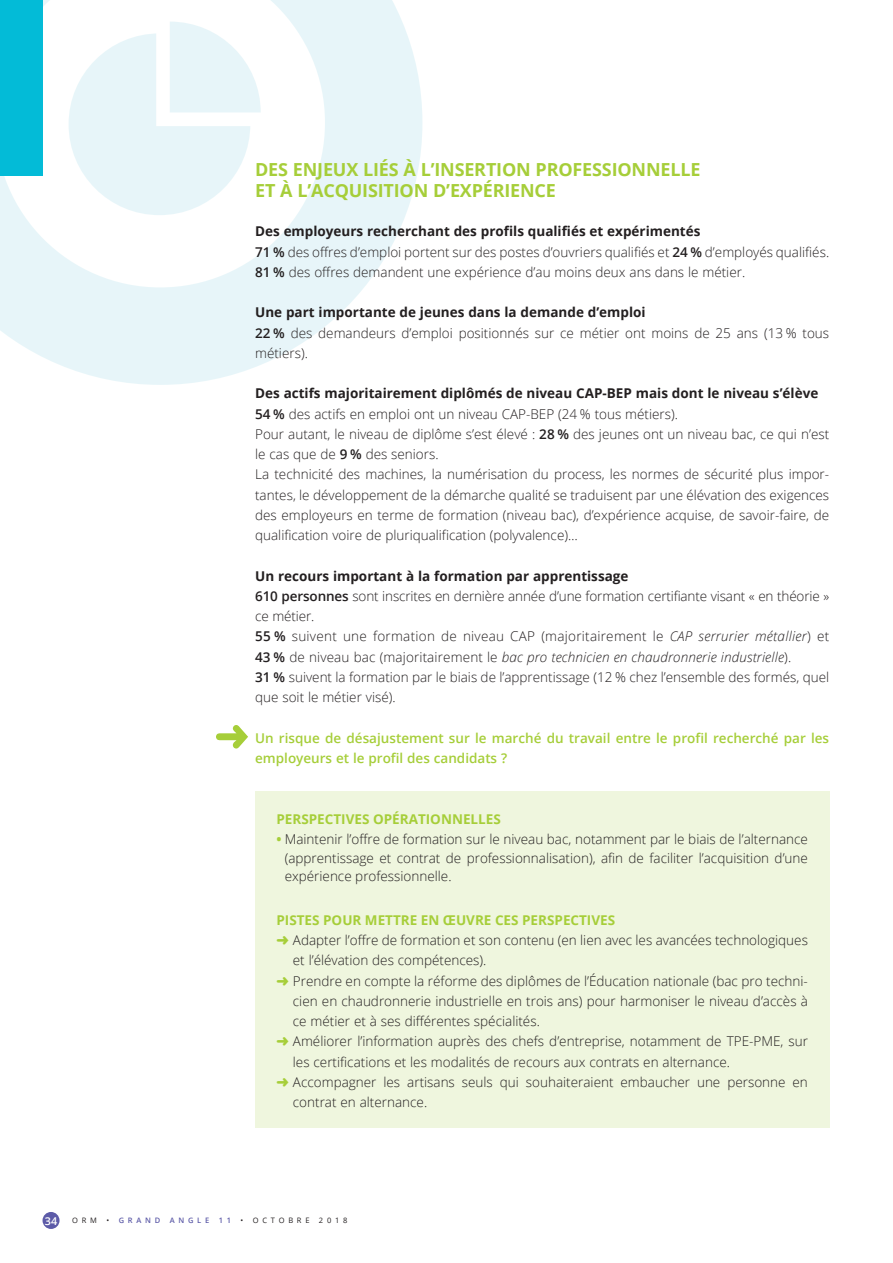
<style>
.page{position:relative;width:893px;height:1263px;background:#fff}
.page>*{position:absolute;margin:0;border:0;box-sizing:border-box;transform-origin:0 0}
.t1{font:700 18px/21.6px "Open Sans";letter-spacing:-.01em;color:#a6ce39}
.t2{font:300 13.5px/20.2px "Open Sans";color:#231f20}
.t3{font:600 13.5px/20.2px "Open Sans";color:#a6ce39}
.t4{font:700 13.5px "Open Sans";color:#a6ce39}
.t5{font:600 10.8px "Open Sans";color:#fff}
.t6{font:7.5px "Open Sans";letter-spacing:.5em;color:#231f20}
.t7{font:600 7.5px "Open Sans";letter-spacing:.5em;color:#5d5ba8}
.s1{font-weight:700}
.s2{font-weight:600}
.s3{font-style:italic}
.s4{font-weight:700;color:#a6ce39}
.s5{font-weight:400;color:#231f20}
</style>
<div class="page">
<div style="left:43px;top:1212px;width:17px;height:17px;background:#5d5ba8;border-radius:50%"></div>
<svg style="left:0;top:0;width:422px;height:385px"></svg>
<div style="left:0;top:0;width:43px;height:176px;background:#03bbd7"></div>
<div style="left:255px;top:791px;width:574px;height:336px;background:#eff6de"></div>
<svg style="left:216px;top:725px;width:32px;height:23px"></svg>
<h1 class="t1" style="left:255px;top:158px;width:447px">DES ENJEUX LIÉS À L’INSERTION PROFESSIONNELLE<br>ET À L’ACQUISITION D’EXPÉRIENCE</h1>
<p class="t2" style="left:255px;top:221px;width:576px"><span class="s1">Des employeurs recherchant des profils qualifiés et expérimentés<br></span><span class="s2">71 %</span> des offres d’emploi portent sur des postes d’ouvriers qualifiés et <span class="s2">24 %</span> d’employés qualifiés.<br><span class="s2">81 %</span> des offres demandent une expérience d’au moins deux ans dans le métier.</p>
<p class="t2" style="left:255px;top:302px;width:576px"><span class="s1">Une part importante de jeunes dans la demande d’emploi<br></span><span class="s2">22 %</span> des demandeurs d’emploi positionnés sur ce métier ont moins de 25 ans (13 % tous métiers).</p>
<p class="t2" style="left:255px;top:383px;width:576px"><span class="s1">Des actifs majoritairement diplômés de niveau CAP-BEP mais dont le niveau s’élève </span><span class="s2">54 %</span> des actifs en emploi ont un niveau CAP-BEP (24 % tous métiers).<br>Pour autant, le niveau de diplôme s’est élevé : <span class="s2">28 %</span> des jeunes ont un niveau bac, ce qui n’est le cas que de <span class="s2">9 %</span> des seniors.<br>La technicité des machines, la numérisation du process, les normes de sécurité plus impor&shy;tantes, le développement de la démarche qualité se traduisent par une élévation des exigences des employeurs en terme de formation (niveau bac), d’expérience acquise, de savoir-faire, de qualification voire de pluriqualification (polyvalence)…</p>
<p class="t2" style="left:255px;top:565px;width:576px"><span class="s1">Un recours important à la formation par apprentissage<br></span><span class="s2">610 personnes</span> sont inscrites en dernière année d’une formation certifiante visant « en théorie » ce métier.<br><span class="s2">55 %</span> suivent une formation de niveau CAP (majoritairement le <span class="s3">CAP serrurier métallier</span>) et <span class="s2">43 %</span> de niveau bac (majoritairement le <span class="s3">bac pro technicien en chaudronnerie industrielle</span>).<br><span class="s2">31 %</span> suivent la formation par le biais de l’apprentissage (12 % chez l’ensemble des formés, quel que soit le métier visé).</p>
<p class="t3" style="left:255px;top:727px;width:576px">Un risque de désajustement sur le marché du travail entre le profil recherché par les employeurs et le profil des candidats ?</p>
<p class="t4" style="left:276px;top:809px;width:226px">PERSPECTIVES OPÉRATIONNELLES</p>
<p class="t2" style="left:285px;top:829px;width:525px;line-height:18.8px;text-align:justify;text-indent:-8px"><span class="s4">•</span> Maintenir l’offre de formation sur le niveau bac, notamment par le biais de l’alternance (apprentissage et contrat de professionnalisation), afin de faciliter l’acquisition d’une expérience professionnelle.</p>
<p class="t4" style="left:276px;top:910px;width:340px">PISTES POUR METTRE EN ŒUVRE CES PERSPECTIVES</p>
<p class="t2" style="left:293px;top:930px;width:517px">Adapter l’offre de formation et son contenu (en lien avec les avancées technologiques et l’élévation des compétences).<br>Prendre en compte la réforme des diplômes de l’Éducation nationale (bac pro techni&shy;cien en chaudronnerie industrielle en trois ans) pour harmoniser le niveau d’accès à ce métier et à ses différentes spécialités.<br>Améliorer l’information auprès des chefs d’entreprise, notamment de TPE-PME, sur les certifications et les modalités de recours aux contrats en alternance.<br>Accompagner les artisans seuls qui souhaiteraient embaucher une personne en contrat en alternance.</p>
<p class="t5" style="left:45px;top:1213px;width:14px">34</p>
<p class="t6" style="left:72px;top:1215px;width:26px">ORM</p>
<p class="t7" style="left:106px;top:1215px;width:55px"><span class="s5">•</span> GRAND</p>
<p class="t7" style="left:170px;top:1215px;width:41px">ANGLE</p>
<p class="t7" style="left:219px;top:1215px;width:14px">1 1</p>
<p class="t6" style="left:241px;top:1215px;width:70px">• OCTOBRE</p>
<p class="t6" style="left:319px;top:1215px;width:30px">2018</p>
</div>
